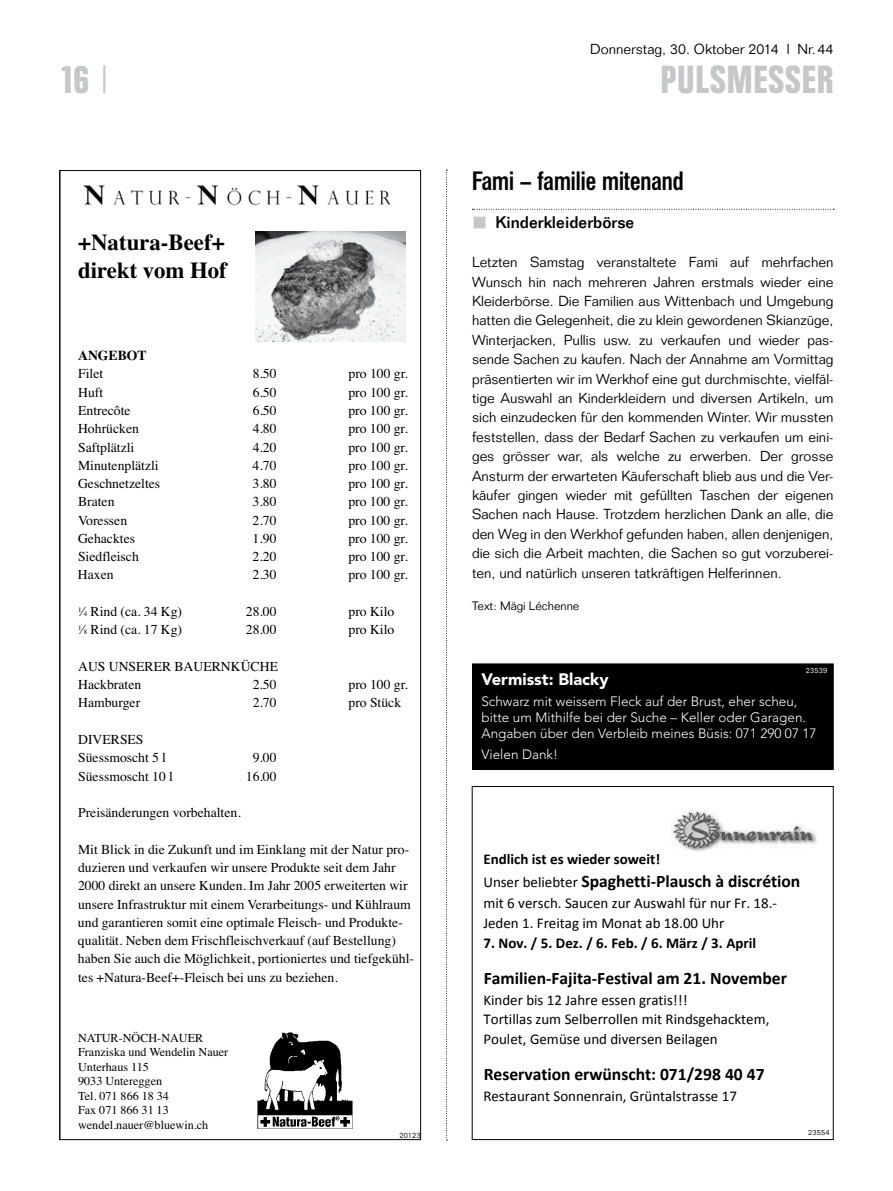
<style>
.page{position:relative;width:893px;height:1191px;background:#fff}
.page>*{position:absolute;margin:0;border:0;box-sizing:border-box;transform-origin:0 0}
.t1{font:700 39px "Folio Condensed BQ";letter-spacing:.03em;color:#c6c7c8}
.t2{font:500 26.25px "Folio Condensed BQ";color:#000}
.t3{font:700 22.8px/27.5px "Times";color:#000}
.t4{font:700 17.55px "Calibri";color:#000}
.t5{font:500 16.5px "Folio";color:#000}
.t6{font:900 16.5px "Avenir";color:#fff}
.t7{font:15px/19.6px "Calibri";color:#000}
.t8{font:700 15px "Calibri";color:#000}
.t9{font:300 14.25px/19.4px "Folio";color:#000;text-align:justify}
.t10{font:13.65px/18.3px "Times";color:#000}
.t11{font:700 13.65px "Times";color:#000}
.t12{font:300 13.5px/16.2px "Avenir";color:#fff}
.t13{font:12.15px/14.4px "Times";color:#000}
.t14{font:300 12px "Folio";color:#000}
.t15{font:300 7.65px "Folio";color:#000}
.t16{font:300 7.5px "Folio";letter-spacing:.02em;color:#000}
.t17{font:300 7.5px "Folio";letter-spacing:.02em;color:#fff}
.s1{font-family:"Folio";font-weight:300}
.s2{font-size:6.9px}
.s3{font-weight:400;font-size:15px}
</style>
<div class="page">
<svg style="left:446px;top:170px;width:1px;height:970px"></svg>
<svg style="left:472px;top:209px;width:362px;height:1px"></svg>
<svg style="left:83px;top:185px;width:323px;height:944px"></svg>
<img style="left:671px;top:811px;width:146px;height:40px">
<div style="left:472px;top:786px;width:362px;height:354px;border:1px solid #000"></div>
<div style="left:473px;top:664px;width:360px;height:105px;background:#000"></div>
<div style="left:472px;top:663px;width:362px;height:107px;border:1px solid #000"></div>
<h1 class="t1" style="left:60px;top:58px;width:51px">16 <span class="s1">|</span></h1>
<h3 class="t3" style="left:78px;top:227px;width:150px">+Natura-Beef+ direkt vom Hof</h3>
<p class="t11" style="left:78px;top:342px;width:70px">ANGEBOT</p>
<p class="t10" style="left:78px;top:363px;width:27px">Filet</p>
<p class="t10" style="left:253px;top:363px;width:25px">8.50</p>
<p class="t10" style="left:348px;top:363px;width:61px">pro 100 gr.</p>
<p class="t10" style="left:78px;top:382px;width:27px">Huft</p>
<p class="t10" style="left:253px;top:382px;width:25px">6.50</p>
<p class="t10" style="left:348px;top:382px;width:61px">pro 100 gr.</p>
<p class="t10" style="left:78px;top:400px;width:54px">Entrecôte</p>
<p class="t10" style="left:253px;top:400px;width:25px">6.50</p>
<p class="t10" style="left:348px;top:400px;width:61px">pro 100 gr.</p>
<p class="t10" style="left:78px;top:418px;width:62px">Hohrücken</p>
<p class="t10" style="left:253px;top:418px;width:25px">4.80</p>
<p class="t10" style="left:348px;top:418px;width:61px">pro 100 gr.</p>
<p class="t10" style="left:78px;top:436px;width:58px">Saftplätzli</p>
<p class="t10" style="left:253px;top:436px;width:25px">4.20</p>
<p class="t10" style="left:348px;top:436px;width:61px">pro 100 gr.</p>
<p class="t10" style="left:78px;top:455px;width:82px">Minutenplätzli</p>
<p class="t10" style="left:253px;top:455px;width:25px">4.70</p>
<p class="t10" style="left:348px;top:455px;width:61px">pro 100 gr.</p>
<p class="t10" style="left:78px;top:473px;width:84px">Geschnetzeltes</p>
<p class="t10" style="left:253px;top:473px;width:25px">3.80</p>
<p class="t10" style="left:348px;top:473px;width:61px">pro 100 gr.</p>
<p class="t10" style="left:78px;top:491px;width:38px">Braten</p>
<p class="t10" style="left:253px;top:491px;width:25px">3.80</p>
<p class="t10" style="left:348px;top:491px;width:61px">pro 100 gr.</p>
<p class="t10" style="left:78px;top:510px;width:51px">Voressen</p>
<p class="t10" style="left:253px;top:510px;width:25px">2.70</p>
<p class="t10" style="left:348px;top:510px;width:61px">pro 100 gr.</p>
<p class="t10" style="left:78px;top:528px;width:59px">Gehacktes</p>
<p class="t10" style="left:253px;top:528px;width:25px">1.90</p>
<p class="t10" style="left:348px;top:528px;width:61px">pro 100 gr.</p>
<p class="t10" style="left:78px;top:546px;width:62px">Siedfleisch</p>
<p class="t10" style="left:253px;top:546px;width:25px">2.20</p>
<p class="t10" style="left:348px;top:546px;width:61px">pro 100 gr.</p>
<p class="t10" style="left:78px;top:564px;width:37px">Haxen</p>
<p class="t10" style="left:253px;top:564px;width:25px">2.30</p>
<p class="t10" style="left:348px;top:564px;width:61px">pro 100 gr.</p>
<p class="t10" style="left:78px;top:601px;width:105px"><sup>1</sup>⁄<span class="s2">4</span> Rind (ca. 34 Kg)</p>
<p class="t10" style="left:246px;top:601px;width:32px">28.00</p>
<p class="t10" style="left:348px;top:601px;width:47px">pro Kilo</p>
<p class="t10" style="left:78px;top:619px;width:105px"><sup>1</sup>⁄<span class="s2">8</span> Rind (ca. 17 Kg)</p>
<p class="t10" style="left:246px;top:619px;width:32px">28.00</p>
<p class="t10" style="left:348px;top:619px;width:47px">pro Kilo</p>
<p class="t10" style="left:78px;top:656px;width:201px">AUS UNSERER BAUERNKÜCHE<br>Hackbraten</p>
<p class="t10" style="left:253px;top:674px;width:25px">2.50</p>
<p class="t10" style="left:348px;top:674px;width:61px">pro 100 gr.</p>
<p class="t10" style="left:78px;top:692px;width:64px">Hamburger</p>
<p class="t10" style="left:253px;top:692px;width:25px">2.70</p>
<p class="t10" style="left:348px;top:692px;width:54px">pro Stück</p>
<p class="t10" style="left:78px;top:729px;width:89px">DIVERSES<br>Süessmoscht 5 l</p>
<p class="t10" style="left:253px;top:747px;width:25px">9.00</p>
<p class="t9" style="left:590px;top:39px;width:245px">Donnerstag, 30. Oktober 2014 l Nr.44</p>
<h1 class="t1" style="left:661px;top:58px;width:174px">PULSMESSER</h1>
<h2 class="t2" style="left:472px;top:166px;width:213px">Fami – familie mitenand</h2>
<p class="t5" style="left:495px;top:213px;width:141px">Kinderkleiderbörse</p>
<p class="t9" style="left:472px;top:252px;width:363px">Letzten Samstag veranstaltete Fami auf mehrfachen Wunsch hin nach mehreren Jahren erstmals wieder eine Kleiderbörse. Die Familien aus Wittenbach und Umgebung hatten die Gelegenheit, die zu klein gewordenen Skianzüge, Winterjacken, Pullis usw. zu verkaufen und wieder pas&shy;sende Sachen zu kaufen. Nach der Annahme am Vormittag präsentierten wir im Werkhof eine gut durchmischte, vielfäl&shy;tige Auswahl an Kinderkleidern und diversen Artikeln, um sich einzudecken für den kommenden Winter. Wir mussten feststellen, dass der Bedarf Sachen zu verkaufen um eini&shy;ges grösser war, als welche zu erwerben. Der grosse Ansturm der erwarteten Käuferschaft blieb aus und die Ver&shy;käufer gingen wieder mit gefüllten Taschen der eigenen Sachen nach Hause. Trotzdem herzlichen Dank an alle, die den Weg in den Werkhof gefunden haben, allen denjenigen, die sich die Arbeit machten, die Sachen so gut vorzuberei&shy;ten, und natürlich unseren tatkräftigen Helferinnen.</p>
<p class="t14" style="left:472px;top:599px;width:109px">Text: Mägi Léchenne</p>
<p class="t17" style="left:806px;top:665px;width:23px">23539</p>
<p class="t6" style="left:481px;top:669px;width:129px">Vermisst: Blacky</p>
<p class="t12" style="left:481px;top:693px;width:337px">Schwarz mit weissem Fleck auf der Brust, eher scheu, bitte um Mithilfe bei der Suche – Keller oder Garagen.<br>Angaben über den Verbleib meines Büsis: 071 290 07 17</p>
<p class="t12" style="left:481px;top:746px;width:78px">Vielen Dank!</p>
<p class="t10" style="left:78px;top:765px;width:96px">Süessmoscht 10 l</p>
<p class="t10" style="left:246px;top:765px;width:32px">16.00</p>
<p class="t10" style="left:78px;top:802px;width:164px">Preisänderungen vorbehalten.</p>
<p class="t10" style="left:78px;top:838px;width:338px">Mit Blick in die Zukunft und im Einklang mit der Natur pro&shy;duzieren und verkaufen wir unsere Produkte seit dem Jahr 2000 direkt an unsere Kunden. Im Jahr 2005 erweiterten wir unsere Infrastruktur mit einem Verarbeitungs- und Kühlraum und garantieren somit eine optimale Fleisch- und Produkte&shy;qualität. Neben dem Frischfleischverkauf (auf Bestellung) haben Sie auch die Möglichkeit, portioniertes und tiefgekühl&shy;tes +Natura-Beef+-Fleisch bei uns zu beziehen.</p>
<p class="t8" style="left:483px;top:849px;width:178px">Endlich ist es wieder soweit!</p>
<p class="t4" style="left:483px;top:870px;width:319px"><span class="s3">Unser beliebter</span> Spaghetti-Plausch à discrétion</p>
<p class="t7" style="left:483px;top:893px;width:295px">mit 6 versch. Saucen zur Auswahl für nur Fr. 18.-<br>Jeden 1. Freitag im Monat ab 18.00 Uhr</p>
<p class="t8" style="left:483px;top:933px;width:274px">7. Nov. / 5. Dez. / 6. Feb. / 6. März / 3. April</p>
<p class="t4" style="left:484px;top:966px;width:305px">Familien-Fajita-Festival am 21. November</p>
<p class="t7" style="left:483px;top:990px;width:288px">Kinder bis 12 Jahre essen gratis!!!<br>Tortillas zum Selberrollen mit Rindsgehacktem,<br>Poulet, Gemüse und diversen Beilagen</p>
<p class="t4" style="left:484px;top:1063px;width:282px">Reservation erwünscht: 071/298 40 47</p>
<p class="t7" style="left:483px;top:1086px;width:255px">Restaurant Sonnenrain, Grüntalstrasse 17</p>
<p class="t13" style="left:78px;top:1029px;width:152px">NATUR-NÖCH-NAUER<br>Franziska und Wendelin Nauer<br>Unterhaus 115<br>9033 Untereggen<br>Tel. 071 866 18 34<br>Fax 071 866 31 13 wendel.nauer@bluewin.ch</p>
<p class="t15" style="left:399px;top:1130px;width:23px">20123</p>
<p class="t16" style="left:808px;top:1128px;width:23px">23554</p>
</div>
